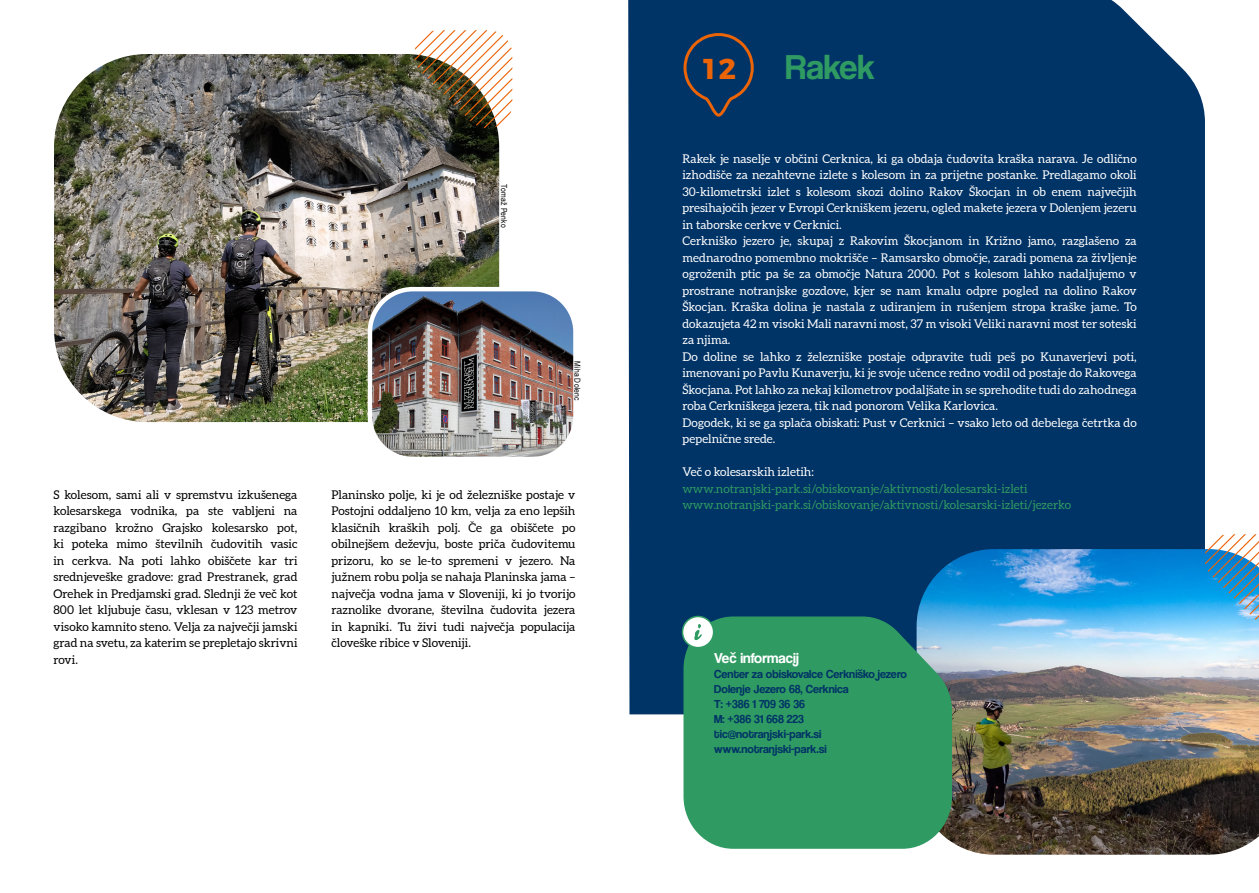
<style>
.page{position:relative;width:1259px;height:893px;background:#fff}
.page>*{position:absolute;margin:0;border:0;box-sizing:border-box;transform-origin:0 0}
.t1{font:36px "Coolvetica Rg";color:#2f9b62}
.t2{font:700 28.8px "Montserrat";color:#ec6408}
.t3{font:15px "Coolvetica Rg";color:#fff}
.t4{font:12px/16.5px "Aleo";color:#fff}
.t5{font:12px/16.5px "Aleo";color:#000;text-align:justify}
.t6{font:12px/16.5px "Aleo";color:#2f9b62}
.t7{font:12px/15px "Coolvetica Rg";color:#036}
.t8{font:8.25px "Arial Narrow";letter-spacing:.03em;color:#000}
</style>
<div class="page">
<div style="left:628px;top:0;width:577px;height:714px;background:#036"></div>
<svg style="left:682px;top:32px;width:73px;height:86px;background:#19385b"></svg>
<img style="left:916px;top:549px;width:343px;height:306px">
<svg style="left:1205px;top:534px;width:54px;height:86px"></svg>
<img style="left:54px;top:54px;width:445px;height:368px">
<img style="left:370px;top:289px;width:203px;height:167px">
<div style="left:368px;top:287px;width:210px;height:174px;border:4px solid #fff;border-radius:43px"></div>
<svg style="left:683px;top:616px;width:269px;height:233px;background:#349b67"></svg>
<div style="left:682px;top:616px;width:31px;height:32px;background:#fff;border-radius:50%"></div>
<div style="left:682px;top:616px;width:32px;height:32px;border:2px solid #2f9b62;border-radius:50%"></div>
<svg style="left:694px;top:624px;width:8px;height:16px"></svg>
<svg style="left:415px;top:30px;width:97px;height:98px"></svg>
<p class="t8" style="left:510px;top:184px;width:45px;rotate:90deg">Tomaž Penko</p>
<p class="t8" style="left:583px;top:361px;width:41px;rotate:90deg">Miha Dolenc</p>
<p class="t5" style="left:53px;top:487px;width:245px">S kolesom, sami ali v spremstvu izkušenega kolesarskega vodnika, pa ste vabljeni na razgibano krožno Grajsko kolesarsko pot, ki poteka mimo številnih čudovitih vasic in cerkva. Na poti lahko obiščete kar tri srednjeveške gradove: grad Prestranek, grad Orehek in Predjamski grad. Slednji že več kot 800 let kljubuje času, vklesan v 123 metrov visoko kamnito steno. Velja za največji jamski grad na svetu, za katerim se prepletajo skrivni rovi.</p>
<p class="t5" style="left:331px;top:487px;width:245px">Planinsko polje, ki je od železniške postaje v Postojni oddaljeno 10 km, velja za eno lepših klasičnih kraških polj. Če ga obiščete po obilnejšem deževju, boste priča čudovitemu prizoru, ko se le-to spremeni v jezero. Na južnem robu polja se nahaja Planinska jama – največja vodna jama v Sloveniji, ki jo tvorijo raznolike dvorane, številna čudovita jezera in kapniki. Tu živi tudi največja populacija človeške ribice v Sloveniji.</p>
<h2 class="t2" style="left:701px;top:45px;width:37px">12</h2>
<h1 class="t1" style="left:785px;top:46px;width:91px">Rakek</h1>
<p class="t4" style="left:682px;top:151px;width:456px">Rakek je naselje v občini Cerknica, ki ga obdaja čudovita kraška narava. Je odlično izhodišče za nezahtevne izlete s kolesom in za prijetne postanke. Predlagamo okoli 30-kilometrski izlet s kolesom skozi dolino Rakov Škocjan in ob enem največjih presihajočih jezer v Evropi Cerkniškem jezeru, ogled makete jezera v Dolenjem jezeru in taborske cerkve v Cerknici.<br>Cerkniško jezero je, skupaj z Rakovim Škocjanom in Križno jamo, razglašeno za mednarodno pomembno mokrišče – Ramsarsko območje, zaradi pomena za življenje ogroženih ptic pa še za območje Natura 2000. Pot s kolesom lahko nadaljujemo v prostrane notranjske gozdove, kjer se nam kmalu odpre pogled na dolino Rakov Škocjan. Kraška dolina je nastala z udiranjem in rušenjem stropa kraške jame. To dokazujeta 42 m visoki Mali naravni most, 37 m visoki Veliki naravni most ter soteski za njima.<br>Do doline se lahko z železniške postaje odpravite tudi peš po Kunaverjevi poti, imenovani po Pavlu Kunaverju, ki je svoje učence redno vodil od postaje do Rakovega Škocjana. Pot lahko za nekaj kilometrov podaljšate in se sprehodite tudi do zahodnega roba Cerkniškega jezera, tik nad ponorom Velika Karlovica.<br>Dogodek, ki se ga splača obiskati: Pust v Cerknici – vsako leto od debelega četrtka do pepelnične srede.</p>
<p class="t4" style="left:682px;top:464px;width:133px">Več o kolesarskih izletih:</p>
<p class="t6" style="left:682px;top:481px;width:390px">www.notranjski-park.si/obiskovanje/aktivnosti/kolesarski-izleti www.notranjski-park.si/obiskovanje/aktivnosti/kolesarski-izleti/jezerko</p>
<p class="t3" style="left:714px;top:649px;width:86px">Več informacij</p>
<p class="t7" style="left:714px;top:666px;width:194px">Center za obiskovalce Cerkniško jezero<br>Dolenje Jezero 68, Cerknica<br>T: +386 1 709 36 36<br>M: +386 31 668 223 tic@notranjski-park.si www.notranjski-park.si</p>
</div>
